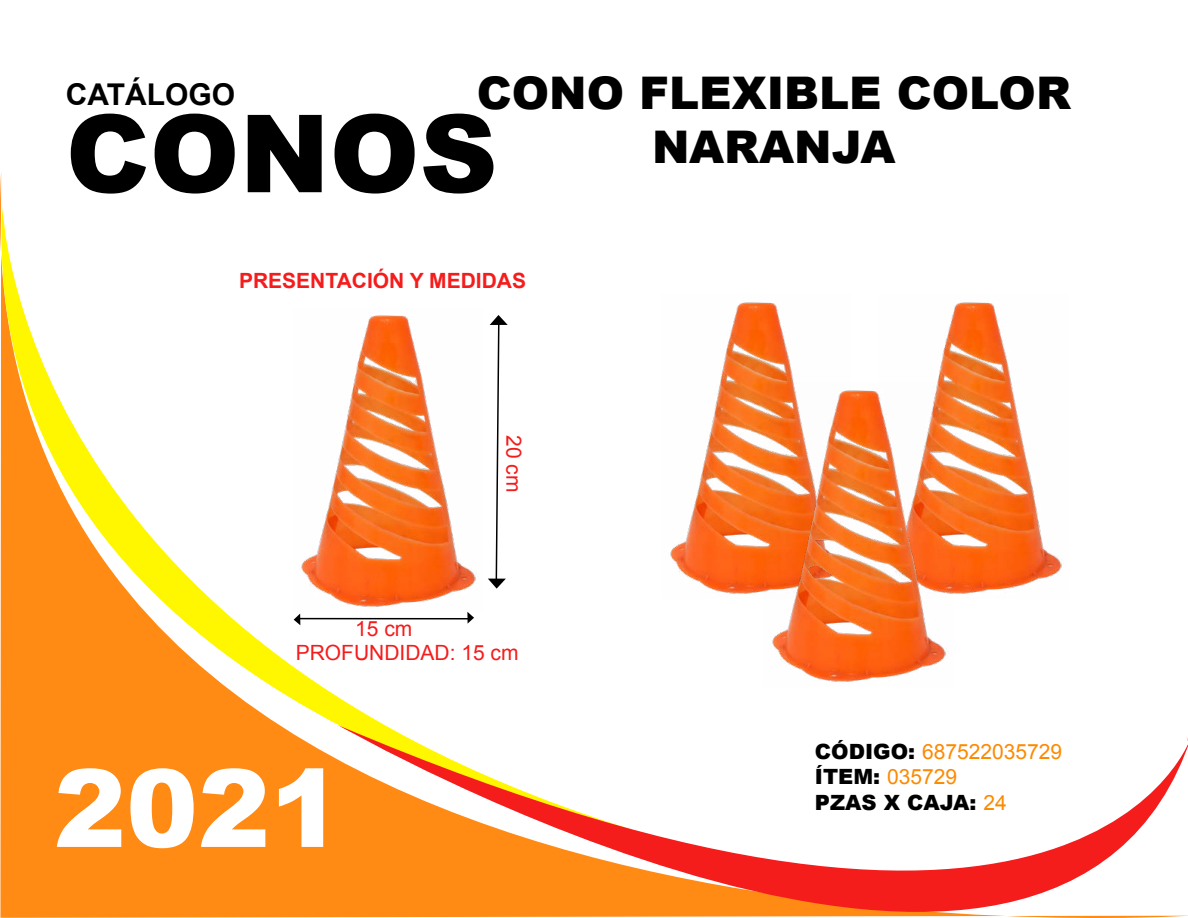
<style>
.page{position:relative;width:1188px;height:918px;background:#fff}
.page>*{position:absolute;margin:0;border:0;box-sizing:border-box;transform-origin:0 0}
.t1{font:900 108px "Arial";color:#000}
.t2{font:900 108px "Arial";color:#fff}
.t3{font:900 45px/54px "Arial";color:#000;text-align:center}
.t4{font:700 30px "Arial";color:#000}
.t5{font:900 21px/25.2px "Arial";color:#000}
.t6{font:21px "Arial";color:#f51c1c}
.t7{font:700 21px "Arial";color:#f51c1c}
.s1{font-weight:400;color:#fc8a00}
</style>
<div class="page">
<svg style="left:0;top:172px;width:338px;height:746px;fill:#ff8a14"></svg>
<svg style="left:0;top:206px;width:415px;height:629px"></svg>
<svg style="left:338px;top:725px;width:850px;height:193px"></svg>
<img style="left:294px;top:307px;width:182px;height:305px">
<img style="left:670px;top:302px;width:124px;height:292px">
<img style="left:937px;top:302px;width:125px;height:292px">
<img style="left:764px;top:382px;width:188px;height:300px">
<svg style="left:488px;top:315px;width:20px;height:274px"></svg>
<svg style="left:294px;top:614px;width:6px;height:11px"></svg>
<svg style="left:467px;top:612px;width:7px;height:12px"></svg>
<hr style="left:299px;top:618px;width:170px;height:2px;background:#000">
<h3 class="t4" style="left:66px;top:75px;width:171px">CATÁLOGO</h3>
<h2 class="t3" style="left:477px;top:64px;width:596px">CONO FLEXIBLE COLOR<br>NARANJA</h2>
<h1 class="t1" style="left:66px;top:75px;width:433px">CONOS</h1>
<p class="t7" style="left:239px;top:267px;width:289px">PRESENTACIÓN Y MEDIDAS</p>
<p class="t6" style="left:355px;top:615px;width:59px">15 cm</p>
<p class="t6" style="left:528px;top:435px;width:59px;rotate:90deg">20 cm</p>
<p class="t6" style="left:296px;top:639px;width:224px">PROFUNDIDAD: 15 cm</p>
<h1 class="t2" style="left:54px;top:730px;width:290px">2021</h1>
<p class="t5" style="left:815px;top:738px;width:249px">CÓDIGO: <span class="s1">687522035729<br></span>ÍTEM: <span class="s1">035729<br></span>PZAS X CAJA: <span class="s1">24</span></p>
</div>
